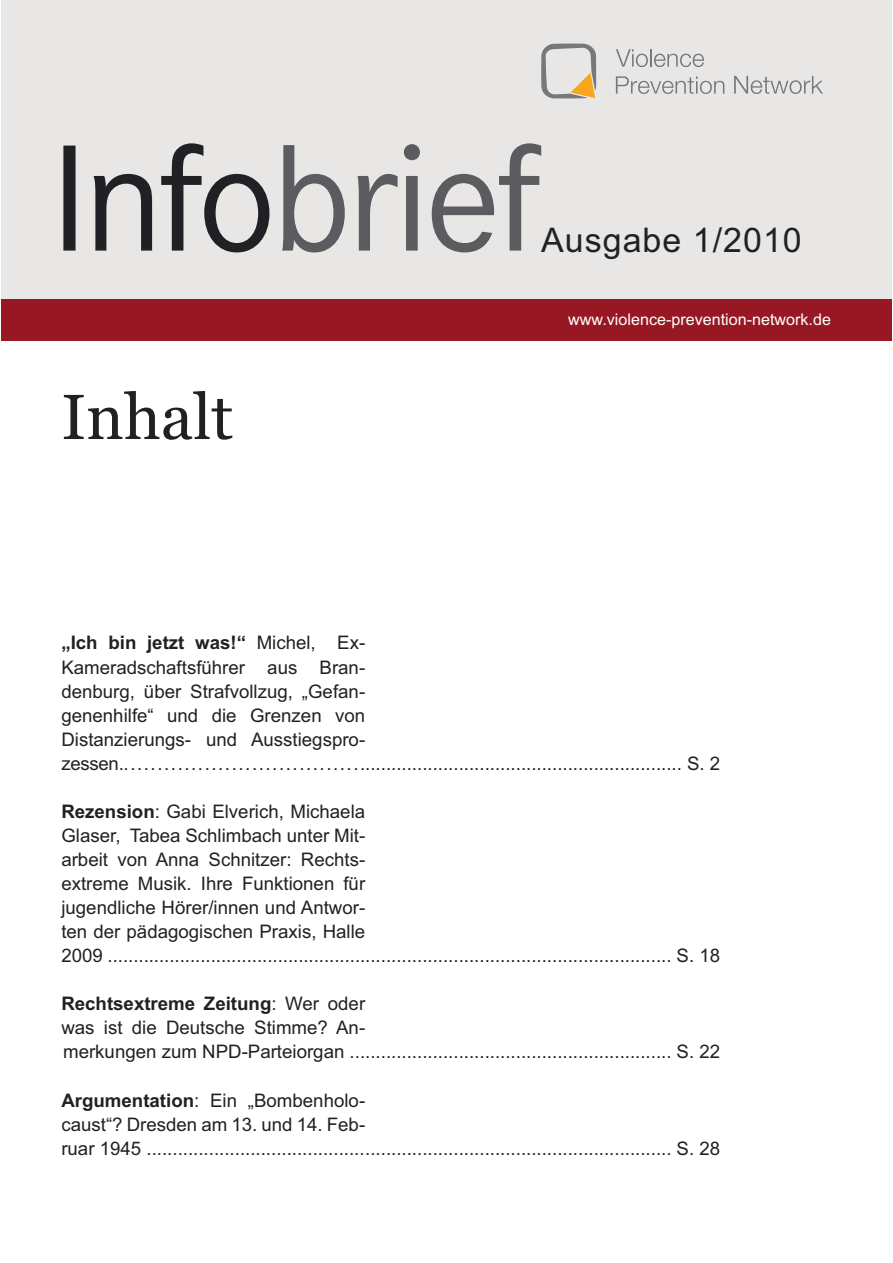
<style>
.page{position:relative;width:893px;height:1263px;background:#fff}
.page>*{position:absolute;margin:0;border:0;box-sizing:border-box;transform-origin:0 0}
.t1{font:63.6px "Georgia";color:#212125}
.t2{font:33.9px "Arial";letter-spacing:.03em;color:#212125}
.t3{font:18.6px/24px "Arial";color:#212125}
.t4{font:16.05px "Arial";color:#fff}
.s1{font-weight:700}
</style>
<div class="page">
<div style="left:1px;top:0;width:890px;height:318px;background:#e9e7e6"></div>
<div style="left:1px;top:299px;width:890px;height:41px;background:#971822"></div>
<svg style="left:616px;top:49px;width:88px;height:18px"></svg>
<svg style="left:616px;top:76px;width:108px;height:18px"></svg>
<svg style="left:734px;top:76px;width:89px;height:18px"></svg>
<svg style="left:541px;top:44px;width:55px;height:54px"></svg>
<svg style="left:282px;top:143px;width:259px;height:109px"></svg>
<svg style="left:63px;top:143px;width:206px;height:109px"></svg>
<h2 class="t2" style="left:541px;top:227px;width:262px">Ausgabe 1/2010</h2>
<h1 class="t1" style="left:61px;top:380px;width:173px">Inhalt</h1>
<p class="t4" style="left:568px;top:313px;width:264px">www.violence-prevention-network.de</p>
<p class="t3" style="left:61px;top:633px;width:660px"><span class="s1">„Ich bin jetzt was!“</span> Michel, Ex-<br>Kameradschaftsführer aus Bran-<br>denburg, über Strafvollzug, „Gefan-<br>genenhilfe“ und die Grenzen von<br>Distanzierungs- und Ausstiegspro&shy;zessen.................................................................................................. S. 2</p>
<p class="t3" style="left:61px;top:801px;width:660px"><span class="s1">Rezension</span>: Gabi Elverich, Michaela<br>Glaser, Tabea Schlimbach unter Mit-<br>arbeit von Anna Schnitzer: Rechts-<br>extreme Musik. Ihre Funktionen für<br>jugendliche Hörer/innen und Antwor-<br>ten der pädagogischen Praxis, Halle<br>2009 ............................................................................................................. S. 18</p>
<p class="t3" style="left:61px;top:993px;width:660px"><span class="s1">Rechtsextreme Zeitung</span>: Wer oder<br>was ist die Deutsche Stimme? An-<br>merkungen zum NPD-Parteiorgan .............................................................. S. 22</p>
<p class="t3" style="left:61px;top:1090px;width:660px"><span class="s1">Argumentation</span>: Ein „Bombenholo-<br>caust“? Dresden am 13. und 14. Feb-<br>ruar 1945 ..................................................................................................... S. 28</p>
</div>
